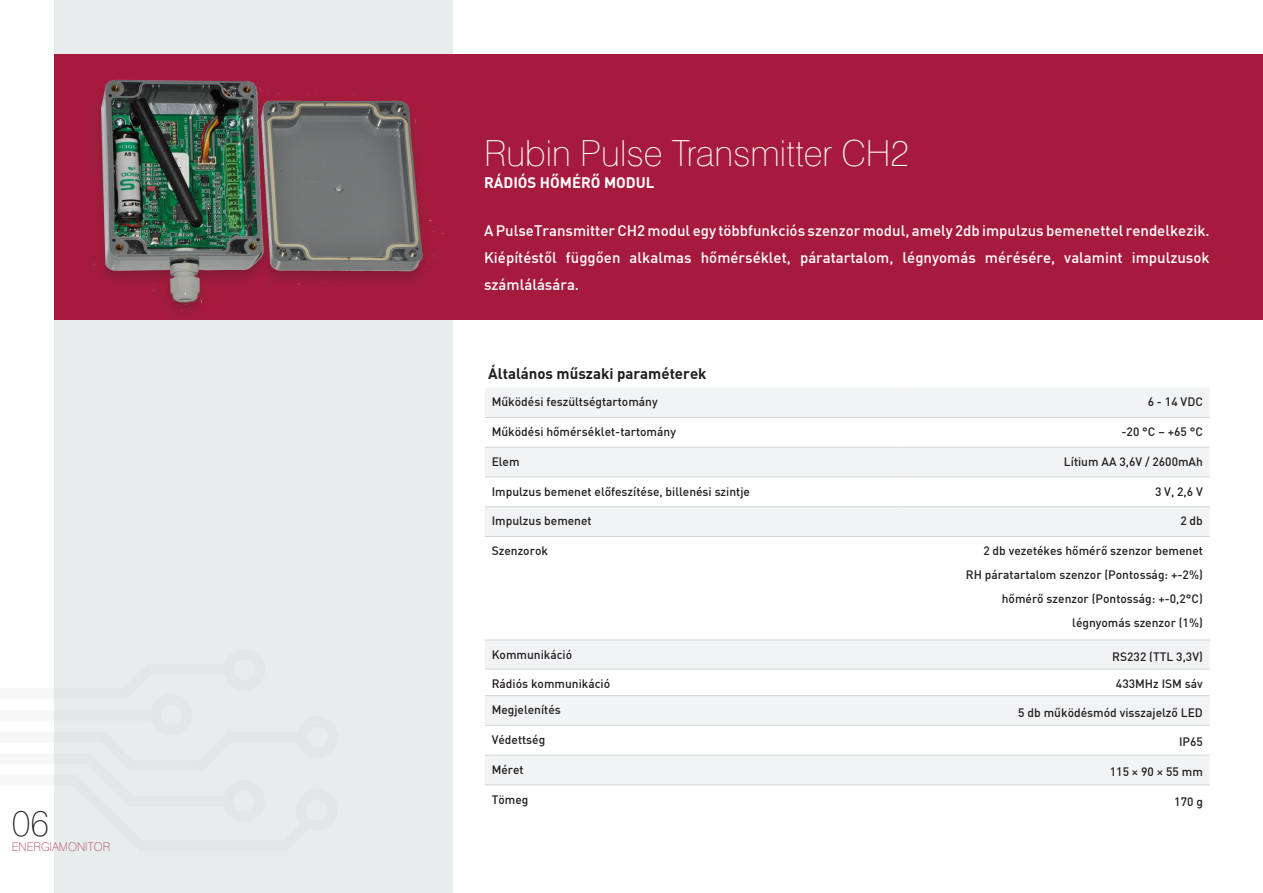
<style>
.page{position:relative;width:1263px;height:893px;background:#fff}
.page>*{position:absolute;margin:0;border:0;box-sizing:border-box;transform-origin:0 0}
.Header_2_-_Thin{font:100 36px "Helvetica Neue";color:#fff}
.Header_1_-_Thin{font:100 36px "Helvetica Neue";color:#231f20}
.t1{font:15px/27px "DINCE Medium Ajovegso";color:#fff;text-align:justify}
.t2{font:15px "DINCE Bold Ajovegso";color:#231f20}
.Header_4_-_Bold{font:15px "DINCE Bold Ajovegso";color:#fff}
.Table_text{font:12px/24px "DINCE Medium Ajovegso";color:#231f20;text-align:right}
.Header_3_-_Thin__pag{font:100 12px "Helvetica Neue";color:#a61b3d}
</style>
<div class="page">
<div style="left:55px;top:0;width:398px;height:893px;background:#e6edec"></div>
<div style="left:55px;top:54px;width:1208px;height:265px;background:#a61b3d"></div>
<div style="left:86px;top:79px;width:364px;height:244px;background:#231f20;opacity:.25"></div>
<img style="left:86px;top:79px;width:364px;height:237px">
<svg style="left:485px;top:388px;width:725px;height:397px"></svg>
<hr style="left:485px;top:417px;width:411px;height:1px;background:#d4d6d4">
<hr style="left:485px;top:447px;width:411px;height:1px;background:#d4d6d4">
<hr style="left:485px;top:477px;width:411px;height:1px;background:#d4d6d4">
<hr style="left:485px;top:506px;width:411px;height:1px;background:#d4d6d4">
<hr style="left:485px;top:536px;width:411px;height:1px;background:#d4d6d4">
<hr style="left:485px;top:640px;width:411px;height:1px;background:#d4d6d4">
<hr style="left:485px;top:669px;width:411px;height:1px;background:#d4d6d4">
<hr style="left:485px;top:695px;width:411px;height:1px;background:#d4d6d4">
<hr style="left:485px;top:725px;width:411px;height:1px;background:#d4d6d4">
<hr style="left:485px;top:755px;width:411px;height:1px;background:#d4d6d4">
<hr style="left:485px;top:785px;width:411px;height:1px;background:#d4d6d4">
<hr style="left:896px;top:417px;width:314px;height:1px;background:#d4d6d4">
<hr style="left:896px;top:447px;width:314px;height:1px;background:#d4d6d4">
<hr style="left:896px;top:477px;width:314px;height:1px;background:#d4d6d4">
<hr style="left:896px;top:506px;width:314px;height:1px;background:#d4d6d4">
<hr style="left:896px;top:536px;width:314px;height:1px;background:#d4d6d4">
<hr style="left:896px;top:640px;width:314px;height:1px;background:#d4d6d4">
<hr style="left:896px;top:669px;width:314px;height:1px;background:#d4d6d4">
<hr style="left:896px;top:695px;width:314px;height:1px;background:#d4d6d4">
<hr style="left:896px;top:725px;width:314px;height:1px;background:#d4d6d4">
<hr style="left:896px;top:755px;width:314px;height:1px;background:#d4d6d4">
<hr style="left:896px;top:785px;width:314px;height:1px;background:#d4d6d4">
<p class="Header_1_-_Thin" style="left:12px;top:801px;width:39px">06</p>
<p class="Header_3_-_Thin__pag" style="left:12px;top:840px;width:100px">ENERGIAMONITOR</p>
<p class="Header_2_-_Thin" style="left:484px;top:131px;width:427px">Rubin Pulse Transmitter CH2</p>
<p class="Header_4_-_Bold" style="left:484px;top:173px;width:172px">RÁDIÓS HŐMÉRŐ MODUL</p>
<p class="t1" style="left:484px;top:217px;width:727px">A PulseTransmitter CH2 modul egy többfunkciós szenzor modul, amely 2db impulzus bemenettel rendelkezik.<br>Kiépítéstől függően alkalmas hőmérséklet, páratartalom, légnyomás mérésére, valamint impulzusok számlálására.</p>
<p class="t2" style="left:488px;top:364px;width:220px">Általános műszaki paraméterek</p>
<p class="Table_text" style="left:492px;top:389px;width:168px">Működési feszültségtartomány</p>
<p class="Table_text" style="left:1148px;top:389px;width:57px">6 - 14 VDC</p>
<p class="Table_text" style="left:492px;top:419px;width:186px">Működési hőmérséklet-tartomány</p>
<p class="Table_text" style="left:1121px;top:419px;width:83px">-20 °C – +65 °C</p>
<p class="Table_text" style="left:492px;top:449px;width:29px">Elem</p>
<p class="Table_text" style="left:1064px;top:449px;width:140px">Lítium AA 3,6V / 2600mAh</p>
<p class="Table_text" style="left:492px;top:479px;width:260px">Impulzus bemenet előfeszítése, billenési szintje</p>
<p class="Table_text" style="left:1155px;top:479px;width:49px">3 V, 2,6 V</p>
<p class="Table_text" style="left:492px;top:509px;width:102px">Impulzus bemenet</p>
<p class="Table_text" style="left:1180px;top:509px;width:24px">2 db</p>
<p class="Table_text" style="left:492px;top:538px;width:58px">Szenzorok</p>
<p class="Table_text" style="left:966px;top:538px;width:238px">2 db vezetékes hőmérő szenzor bemenet RH páratartalom szenzor (Pontosság: +-2%) hőmérő szenzor (Pontosság: +-0,2°C) légnyomás szenzor (1%)</p>
<p class="Table_text" style="left:492px;top:642px;width:82px">Kommunikáció</p>
<p class="Table_text" style="left:1112px;top:644px;width:92px">RS232 (TTL 3,3V)</p>
<p class="Table_text" style="left:492px;top:671px;width:120px">Rádiós kommunikáció</p>
<p class="Table_text" style="left:1116px;top:672px;width:88px">433MHz ISM sáv</p>
<p class="Table_text" style="left:492px;top:697px;width:71px">Megjelenítés</p>
<p class="Table_text" style="left:1018px;top:700px;width:186px">5 db működésmód visszajelző LED</p>
<p class="Table_text" style="left:492px;top:727px;width:55px">Védettség</p>
<p class="Table_text" style="left:1179px;top:729px;width:25px">IP65</p>
<p class="Table_text" style="left:492px;top:757px;width:34px">Méret</p>
<p class="Table_text" style="left:1110px;top:759px;width:95px">115 × 90 × 55 mm</p>
<p class="Table_text" style="left:492px;top:787px;width:38px">Tömeg</p>
<p class="Table_text" style="left:1174px;top:789px;width:30px">170 g</p>
</div>
